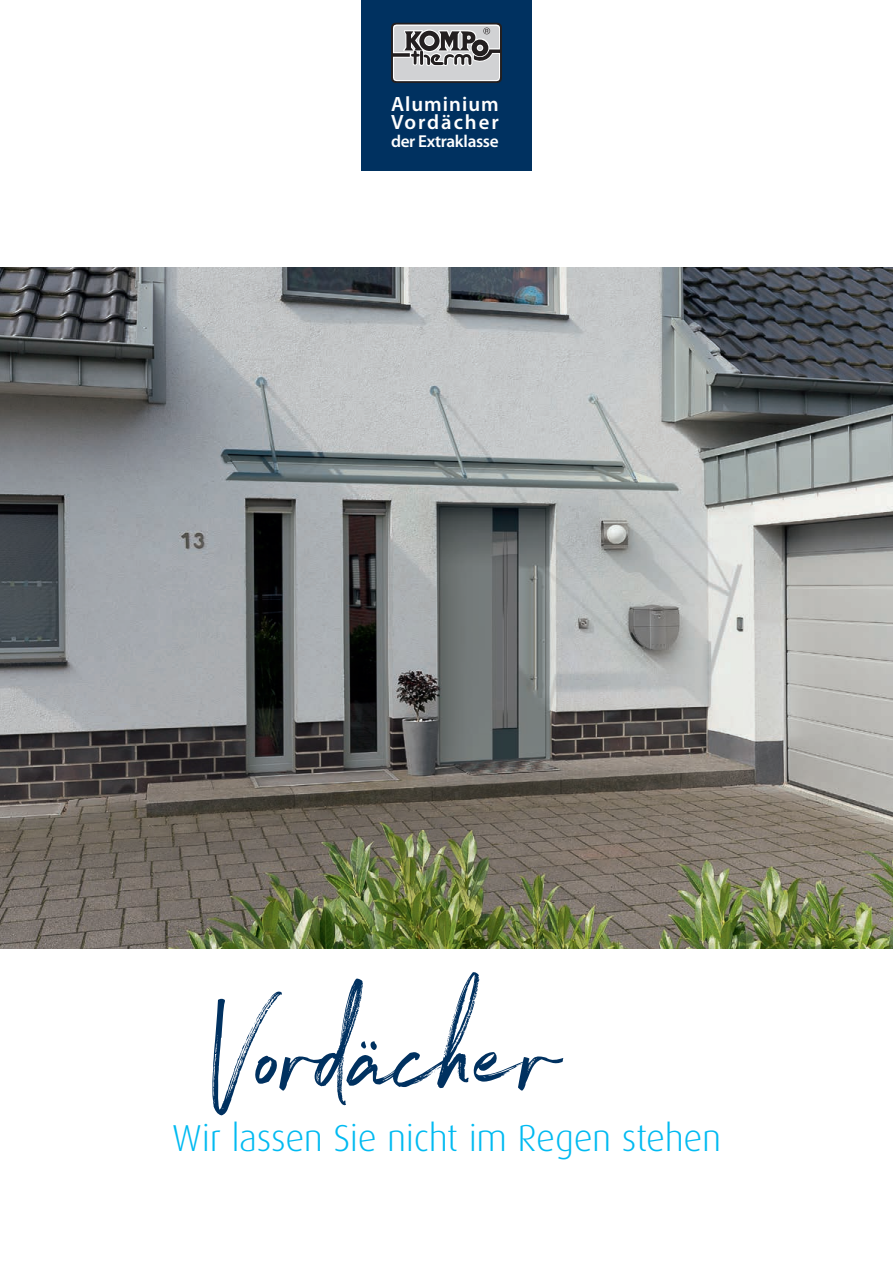
<style>
.page{position:relative;width:893px;height:1263px;background:#fff}
.page>*{position:absolute;margin:0;border:0;box-sizing:border-box;transform-origin:0 0}
.t1{font:135px "Northwell Alt";color:#003160}
.t2{font:300 37.5px "Dax";letter-spacing:-.015em;color:#00baf1}
.t3{font:600 20.7px/18.5px "Myriad Pro";letter-spacing:.05em;color:#fff}
.t4{font:600 17.25px "Myriad Pro";letter-spacing:-.02em;color:#fff}
</style>
<div class="page">
<div style="left:361px;top:0;width:170px;height:170px;background:#003160"></div>
<svg style="left:391px;top:23px;width:111px;height:60px"></svg>
<svg style="left:393px;top:24px;width:107px;height:57px;background:#aaa9ab"></svg>
<img style="left:0;top:268px;width:893px;height:680px">
<p class="t3" style="left:391px;top:95px;width:109px">Aluminium<br>Vordächer</p>
<p class="t4" style="left:391px;top:132px;width:109px">der Extraklasse</p>
<h1 class="t1" style="left:206px;top:958px;width:356px">Vordächer</h1>
<p class="t2" style="left:172px;top:1117px;width:551px">Wir lassen Sie nicht im Regen stehen</p>
</div>
